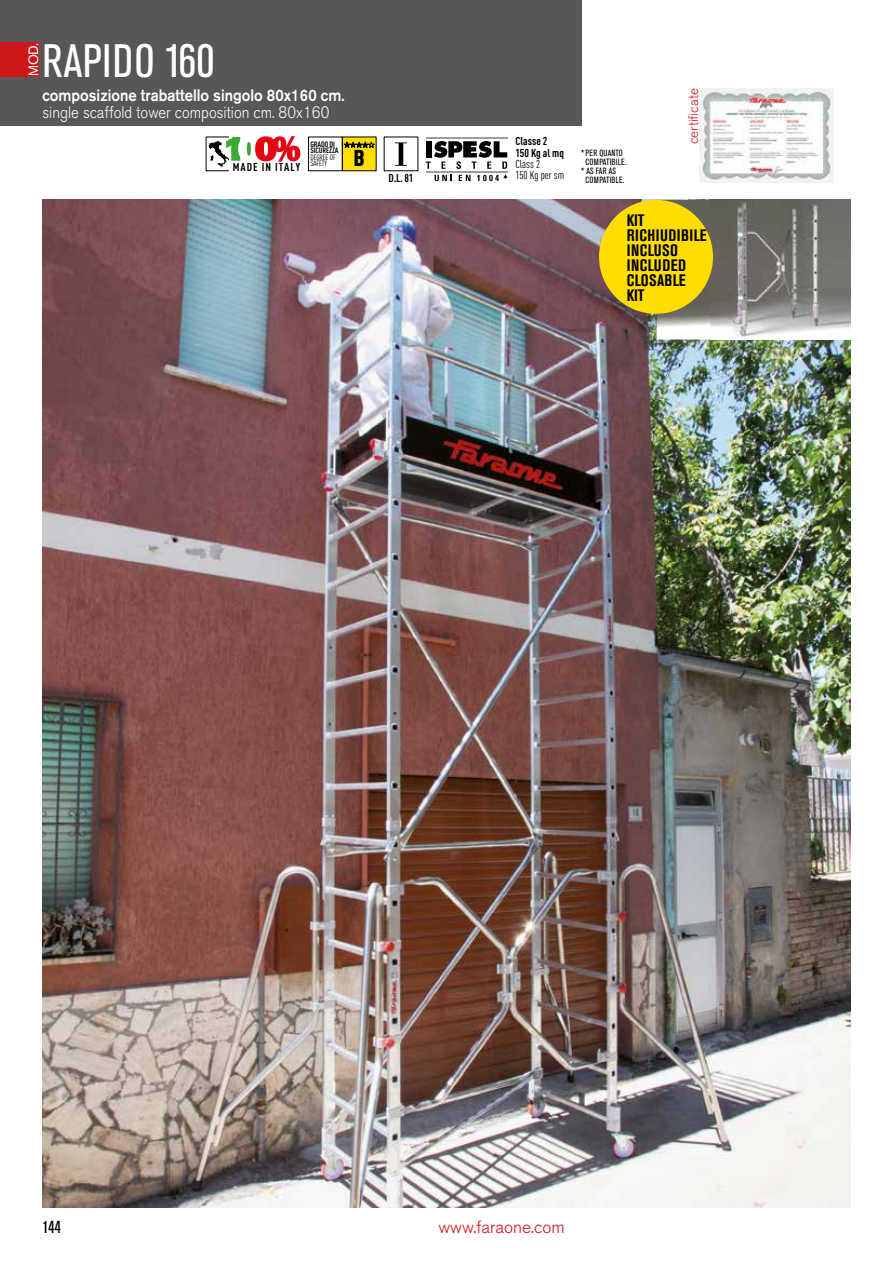
<style>
.page{position:relative;width:893px;height:1263px;background:#fff}
.page>*{position:absolute;margin:0;border:0;box-sizing:border-box;transform-origin:0 0}
.t1{font:condensed 46.5px "Akzidenz Grotesk BE";letter-spacing:.01em;color:#fff}
.t2{font:900 22.65px "DIN Cond";color:#000}
.t3{font:300 17.25px "Akzidenz Grotesk BE";color:#cd171a}
.t4{font:500 condensed 17.25px "Akzidenz Grotesk BE";color:#000}
.t5{font:700 condensed 16.5px/15px "Akzidenz Grotesk BE";letter-spacing:.025em;color:#000}
.t6{font:500 16.5px "Akzidenz Grotesk BE";color:#fff;scale:.9 1}
.t7{font:300 16.5px "Akzidenz Grotesk BE";color:#fff;scale:.9 1}
.t8{font:300 13.5px "Akzidenz Grotesk BE";color:#cd171a}
.t9{font:13.5px "Akzidenz Grotesk BE";color:#fff}
.t10{font:700 11.4px "DIN Cond";color:#000}
.t11{font:11.4px/11.2px "DIN Cond";color:#000}
.t12{font:700 11.4px "DIN Cond";letter-spacing:.09em;color:#000}
.t13{font:condensed 9px "Akzidenz Grotesk BE";letter-spacing:.02em;color:#000}
.t14{font:700 7.8px/6.4px "DIN Cond";letter-spacing:-.01em;color:#000}
.t15{font:7.8px/6.4px "DIN Cond";letter-spacing:-.01em;color:#000}
</style>
<div class="page">
<div style="left:0;top:0;width:581px;height:125px;background:#575756"></div>
<img style="left:700px;top:88px;width:133px;height:95px">
<div style="left:0;top:43px;width:38px;height:34px;background:#cd171a"></div>
<svg style="left:247px;top:142px;width:4px;height:14px"></svg>
<svg style="left:255px;top:136px;width:45px;height:26px"></svg>
<svg style="left:209px;top:137px;width:31px;height:30px"></svg>
<div style="left:342px;top:137px;width:34px;height:34px;background:#ffde00"></div>
<div style="left:308px;top:137px;width:35px;height:34px;border:1px solid #000"></div>
<svg style="left:343px;top:141px;width:33px;height:8px"></svg>
<svg style="left:426px;top:141px;width:81px;height:28px"></svg>
<hr style="left:426px;top:137px;width:81px;height:1px;background:#9d9d9c">
<hr style="left:426px;top:171px;width:81px;height:1px;background:#9d9d9c">
<svg style="left:459px;top:175px;width:11px;height:6px"></svg>
<svg style="left:435px;top:175px;width:17px;height:6px"></svg>
<svg style="left:477px;top:175px;width:30px;height:6px"></svg>
<svg style="left:395px;top:142px;width:12px;height:24px"></svg>
<img style="left:43px;top:200px;width:807px;height:1008px">
<svg style="left:657px;top:200px;width:53px;height:140px"></svg>
<img style="left:710px;top:200px;width:140px;height:140px">
<div style="left:599px;top:200px;width:114px;height:114px;background:#fd0;border-radius:50%"></div>
<h1 class="t1" style="left:43px;top:35px;width:173px">RAPIDO 160</h1>
<p class="t6" style="left:43px;top:85px;width:337px">composizione trabattello singolo 80x160 cm.</p>
<p class="t7" style="left:43px;top:103px;width:320px">single scaffold tower composition cm. 80x160</p>
<p class="t9" style="left:26px;top:76px;width:34px;rotate:-90deg">MOD.</p>
<p class="t12" style="left:233px;top:160px;width:69px">MADE IN ITALY</p>
<p class="t14" style="left:310px;top:141px;width:30px">GRADO DI<br>SICUREZZA</p>
<p class="t15" style="left:310px;top:154px;width:27px">DEGREE OF<br>SAFETY</p>
<h2 class="t2" style="left:354px;top:143px;width:13px">B</h2>
<p class="t10" style="left:389px;top:171px;width:26px">D.L. 81</p>
<p class="t10" style="left:515px;top:134px;width:34px">Classe 2</p>
<p class="t10" style="left:515px;top:146px;width:50px">150 Kg al mq</p>
<p class="t11" style="left:515px;top:158px;width:50px">Class 2<br>150 Kg per sm</p>
<p class="t13" style="left:581px;top:148px;width:43px">* PER QUANTO</p>
<p class="t13" style="left:586px;top:157px;width:42px">COMPATIBILE.</p>
<p class="t13" style="left:581px;top:166px;width:36px">* AS FAR AS</p>
<p class="t13" style="left:586px;top:175px;width:40px">COMPATIBLE.</p>
<p class="t8" style="left:686px;top:144px;width:57px;rotate:-90deg">certificate</p>
<p class="t5" style="left:627px;top:212px;width:81px">KIT<br>RICHIUDIBILE<br>INCLUSO<br>INCLUDED<br>CLOSABLE<br>KIT</p>
<p class="t4" style="left:43px;top:1218px;width:20px">144</p>
<p class="t3" style="left:438px;top:1218px;width:128px">www.faraone.com</p>
</div>
